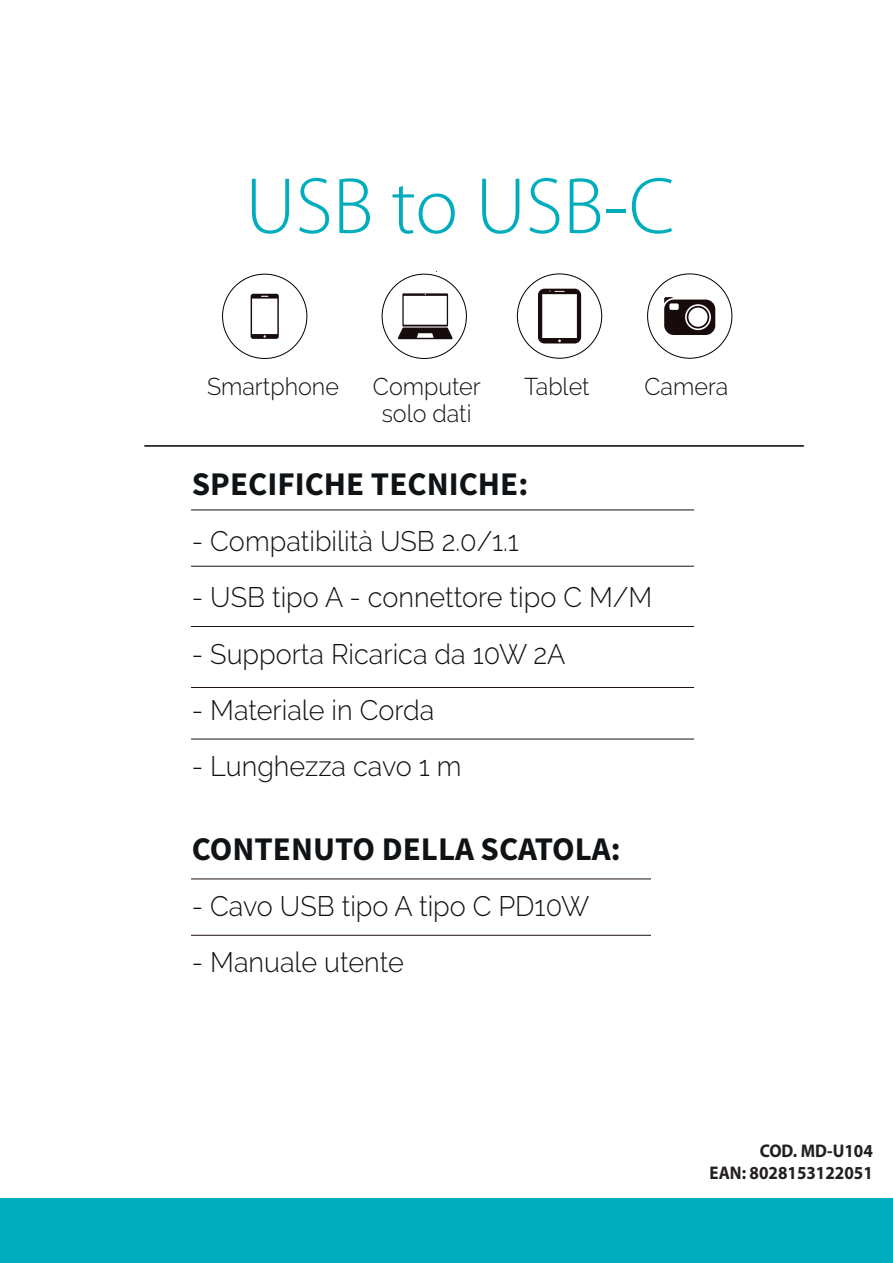
<style>
.page{position:relative;width:893px;height:1263px;background:#fff}
.page>*{position:absolute;margin:0;border:0;box-sizing:border-box;transform-origin:0 0}
.t1{font:300 80.25px "Myriad Pro";color:#00adbc}
.t2{font:700 33.15px "Source Sans Pro";color:#101315}
.t3{font:300 28.2px "Raleway";color:#101315;scale:.96 1}
.t4{font:300 24.3px/27.3px "Raleway";color:#101315;text-align:center;scale:.96 1}
.t5{font:700 18.3px/22px "Myriad Pro";color:#231f20;text-align:right;scale:.93 1}
</style>
<div class="page">
<div style="left:0;top:1198px;width:893px;height:65px;background:#00adbc"></div>
<hr style="left:191px;top:510px;width:503px;height:1px;background:#1c0e0f">
<hr style="left:191px;top:566px;width:503px;height:1px;background:#1c0e0f">
<hr style="left:191px;top:626px;width:503px;height:1px;background:#1c0e0f">
<hr style="left:191px;top:739px;width:503px;height:1px;background:#1c0e0f">
<hr style="left:191px;top:687px;width:503px;height:1px;background:#1c0e0f">
<hr style="left:191px;top:879px;width:460px;height:1px;background:#1c0e0f">
<hr style="left:191px;top:935px;width:460px;height:1px;background:#1c0e0f">
<hr style="left:144px;top:446px;width:660px;height:1px;background:#000001">
<svg style="left:251px;top:294px;width:28px;height:45px"></svg>
<svg style="left:398px;top:293px;width:55px;height:46px"></svg>
<svg style="left:538px;top:289px;width:43px;height:54px"></svg>
<svg style="left:664px;top:297px;width:51px;height:38px"></svg>
<h1 class="t1" style="left:245px;top:158px;width:431px">USB to USB-C</h1>
<p class="t4" style="left:207px;top:372px;width:139px">Smartphone</p>
<p class="t4" style="left:373px;top:372px;width:114px">Computer solo dati</p>
<p class="t4" style="left:524px;top:372px;width:70px">Tablet</p>
<p class="t4" style="left:644px;top:372px;width:89px">Camera</p>
<p class="t2" style="left:192px;top:461px;width:338px">SPECIFICHE TECNICHE:</p>
<p class="t3" style="left:192px;top:525px;width:342px">- Compatibilità USB 2.0/1.1</p>
<p class="t3" style="left:192px;top:581px;width:481px">- USB tipo A - connettore tipo C M/M</p>
<p class="t3" style="left:192px;top:637px;width:391px">- Supporta Ricarica da 10W 2A</p>
<p class="t3" style="left:192px;top:693px;width:254px">- Materiale in Corda</p>
<p class="t3" style="left:192px;top:750px;width:282px">- Lunghezza cavo 1 m</p>
<p class="t2" style="left:192px;top:826px;width:430px">CONTENUTO DELLA SCATOLA:</p>
<p class="t3" style="left:192px;top:890px;width:415px">- Cavo USB tipo A tipo C PD10W</p>
<p class="t3" style="left:192px;top:946px;width:222px">- Manuale utente</p>
<p class="t5" style="left:710px;top:1139px;width:177px">COD. MD-U104<br>EAN: 8028153122051</p>
</div>
